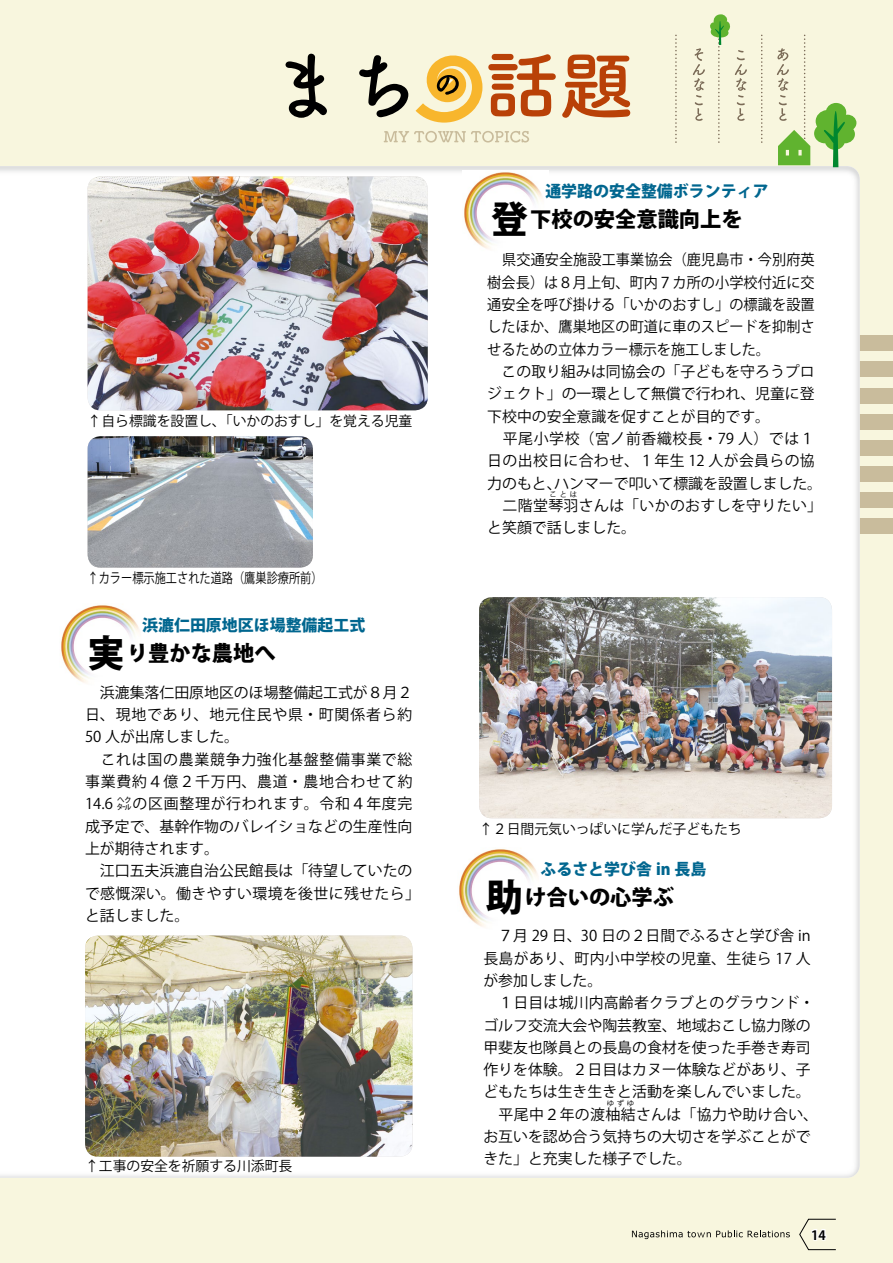
<style>
.page{position:relative;width:893px;height:1263px;background:#f8f6de}
.page>*{position:absolute;margin:0;border:0;box-sizing:border-box;transform-origin:0 0}
.t1{font:800 37.2px "Koz Go Pro";color:#000}
.t2{font:800 21.3px "Koz Go Pro";color:#000}
.t3{font:800 15.9px "Koz Go Pro";color:#00668f}
.t4{font:14.85px/22.4px "Koz Go Pro";color:#000}
.t5{font:14.85px/22.4px "Koz Go Pro";letter-spacing:.025em;color:#000}
.t6{font:14.85px/22.4px "Koz Go Pro";color:#000;text-align:justify;scale:.95 1}
.t7{font:14.85px "Koz Go Pro";letter-spacing:.04em;color:#000}
.t8{font:13.8px "Koz Go Pro";color:#000}
.t9{font:13.8px "Koz Go Pro";color:#000;scale:.81 1}
.t10{font:700 12.75px "Koz Go Pro";color:#000}
.t11{font:7.5px "Koz Go Pro";letter-spacing:.35em;color:#000}
.s1{font-size:37.2px}
</style>
<div class="page">
<div style="left:0;top:336px;width:893px;height:15px;background:#c9bc9c"></div>
<div style="left:0;top:362px;width:893px;height:15px;background:#c9bc9c"></div>
<div style="left:0;top:388px;width:893px;height:15px;background:#c9bc9c"></div>
<div style="left:0;top:414px;width:893px;height:15px;background:#c9bc9c"></div>
<div style="left:0;top:440px;width:893px;height:15px;background:#c9bc9c"></div>
<div style="left:0;top:466px;width:893px;height:15px;background:#c9bc9c"></div>
<div style="left:0;top:492px;width:893px;height:15px;background:#c9bc9c"></div>
<div style="left:0;top:518px;width:893px;height:15px;background:#c9bc9c"></div>
<svg style="left:384px;top:131px;width:145px;height:12px"></svg>
<div style="left:0;top:166px;width:860px;height:1012px;background:#fff"></div>
<svg style="left:761px;top:35px;width:1px;height:108px"></svg>
<svg style="left:675px;top:35px;width:2px;height:108px"></svg>
<svg style="left:693px;top:14px;width:54px;height:129px"></svg>
<svg style="left:777px;top:35px;width:79px;height:132px"></svg>
<svg style="left:286px;top:54px;width:41px;height:64px"></svg>
<svg style="left:359px;top:55px;width:49px;height:62px"></svg>
<svg style="left:488px;top:54px;width:68px;height:62px"></svg>
<svg style="left:562px;top:55px;width:68px;height:63px"></svg>
<svg style="left:416px;top:55px;width:66px;height:68px"></svg>
<img style="left:88px;top:176px;width:340px;height:234px">
<img style="left:463px;top:170px;width:85px;height:86px">
<img style="left:85px;top:935px;width:327px;height:222px">
<img style="left:60px;top:604px;width:85px;height:85px">
<img style="left:479px;top:597px;width:353px;height:221px">
<img style="left:458px;top:848px;width:85px;height:85px">
<img style="left:88px;top:436px;width:225px;height:132px">
<svg style="left:799px;top:1219px;width:37px;height:31px"></svg>
<svg style="left:632px;top:1230px;width:158px;height:9px"></svg>
<p class="t8" style="left:88px;top:412px;width:326px">↑自ら標識を設置し、「いかのおすし」を覚える児童</p>
<p class="t9" style="left:88px;top:569px;width:292px">↑カラー標示施工された道路（鷹巣診療所前(</p>
<p class="t3" style="left:142px;top:615px;width:225px">浜漉仁田原地区ほ場整備起工式</p>
<h2 class="t2" style="left:88px;top:639px;width:190px"><span class="s1">実</span>り豊かな農地へ</h2>
<p class="t5" style="left:85px;top:681px;width:336px">　浜漉集落仁田原地区のほ場整備起工式が８月２日、現地であり、地元住民や県・町関係者ら約<br>50 人が出席しました。<br>　これは国の農業競争力強化基盤整備事業で総事業費約４億２千万円、農道・農地合わせて約<br>14.6 ㌶の区画整理が行われます。令和４年度完成予定で、基幹作物のバレイショなどの生産性向上が期待されます。<br>　江口五夫浜漉自治公民館長は「待望していたので感慨深い。働きやすい環境を後世に残せたら「と話しました。</p>
<p class="t8" style="left:85px;top:1157px;width:209px">↑工事の安全を祈願する川添町長</p>
<p class="t3" style="left:545px;top:181px;width:225px">通学路の安全整備ボランティア</p>
<h1 class="t1" style="left:491px;top:195px;width:39px">登</h1>
<p class="t6" style="left:487px;top:249px;width:346px;text-indent:15px">県交通安全施設工事業協会（鹿児島市・今別府英樹会長）は８月上旬、町内７カ所の小学校付近に交通安全を呼び掛ける「いかのおすし」の標識を設置したほか、鷹巣地区の町道に車のスピードを抑制させるための立体カラー標示を施工しました。</p>
<p class="t4" style="left:501px;top:361px;width:315px">この取り組みは同協会の「子どもを守ろうプロ</p>
<p class="t4" style="left:487px;top:383px;width:329px">ジェクト」の一環として無償で行われ、児童に登</p>
<p class="t4" style="left:487px;top:405px;width:284px">下校中の安全意識を促すことが目的です。</p>
<p class="t7" style="left:487px;top:429px;width:329px">　平尾小学校（宮ノ前香織校長・79 人）では１</p>
<p class="t5" style="left:487px;top:450px;width:329px">日の出校日に合わせ、１年生 12 人が会員らの協</p>
<p class="t4" style="left:554px;top:472px;width:269px">ハンマーで叩いて標識を設置しました。</p>
<h2 class="t2" style="left:530px;top:205px;width:214px">下校の安全意識向上を</h2>
<p class="t5" style="left:487px;top:472px;width:336px">力のもと、<br>　二階堂琴羽さんは「いかのおすしを守りたい「</p>
<p class="t11" style="left:550px;top:489px;width:29px">ことは</p>
<p class="t4" style="left:487px;top:517px;width:150px">と笑顔で話しました。</p>
<p class="t8" style="left:479px;top:820px;width:264px">↑２日間元気いっぱいに学んだ子どもたち</p>
<p class="t3" style="left:540px;top:859px;width:168px">ふるさと学び舎 in 長島</p>
<h2 class="t2" style="left:486px;top:883px;width:190px"><span class="s1">助</span>け合いの心学ぶ</h2>
<p class="t4" style="left:483px;top:925px;width:336px">　７月 29 日、30 日の２日間でふるさと学び舎 in長島があり、町内小中学校の児童、生徒ら 17 人が参加しました。<br>　１日目は城川内高齢者クラブとのグラウンド・ゴルフ交流大会や陶芸教室、地域おこし協力隊の甲斐友也隊員との長島の食材を使った手巻き寿司作りを体験。２日目はカヌー体験などがあり、子どもたちは生き生きと活動を楽しんでいました。　平尾中２年の渡柚結さんは「協力や助け合い、</p>
<p class="t11" style="left:607px;top:1098px;width:29px">ゆずゆ</p>
<p class="t4" style="left:483px;top:1126px;width:329px">お互いを認め合う気持ちの大切さを学ぶことができた」と充実した様子でした。</p>
<p class="t10" style="left:811px;top:1227px;width:16px">14</p>
</div>
